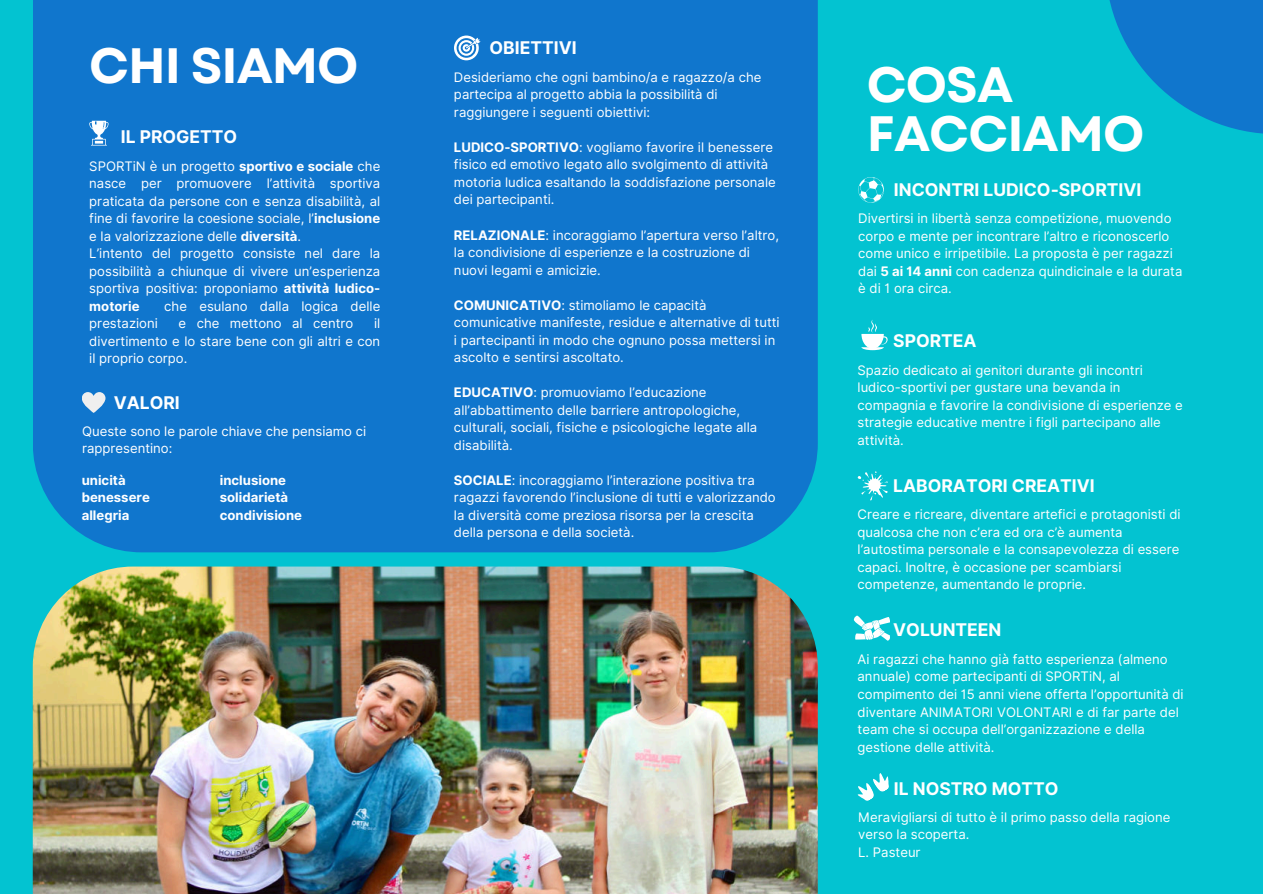
<style>
.page{position:relative;width:1263px;height:894px;background:#fff}
.page>*{position:absolute;margin:0;border:0;box-sizing:border-box;transform-origin:0 0}
.t1{font:700 49.65px/49.2px "Garet";letter-spacing:-.02em;color:#fff}
.t2{font:700 17.55px "Inter";color:#fff}
.t3{font:13.2px/17.5px "Inter";color:#fff}
.t4{font:700 13.2px/17.5px "Inter";color:#fff}
.s1{font-weight:700}
</style>
<div class="page">
<div style="left:0;top:0;width:1263px;height:893px;background:#03c3d1"></div>
<div style="left:33px;top:0;width:784px;height:552px;background:#1076cd"></div>
<svg style="left:1109px;top:0;width:154px;height:134px"></svg>
<svg style="left:82px;top:392px;width:23px;height:21px"></svg>
<img style="left:33px;top:566px;width:784px;height:327px">
<svg style="left:861px;top:320px;width:27px;height:30px"></svg>
<svg style="left:858px;top:471px;width:30px;height:29px"></svg>
<svg style="left:454px;top:36px;width:27px;height:24px"></svg>
<svg style="left:89px;top:121px;width:19px;height:24px"></svg>
<svg style="left:858px;top:177px;width:26px;height:26px"></svg>
<svg style="left:854px;top:615px;width:36px;height:25px"></svg>
<svg style="left:857px;top:773px;width:32px;height:27px"></svg>
<h1 class="t1" style="left:89px;top:43px;width:271px">CHI SIAMO</h1>
<h2 class="t2" style="left:121px;top:124px;width:118px">IL PROGETTO</h2>
<p class="t3" style="left:89px;top:157px;width:293px">SPORTiN è un progetto <span class="s1">sportivo e sociale</span> che nasce per promuovere l’attività</p>
<p class="t3" style="left:89px;top:175px;width:293px;text-indent:241px">sportiva praticata da persone con e senza disabilità , al fine di favorire la coesione sociale, l’<span class="s1">inclusione </span>e la valorizzazione delle <span class="s1">diversità</span>.<br>L’intento del progetto consiste nel dare la possibilità a chiunque di vivere un’esperienza sportiva positiva: proponiamo <span class="s1">attività ludico&shy;motorie</span></p>
<p class="t3" style="left:164px;top:297px;width:218px">che esulano dalla logica delle</p>
<p class="t3" style="left:89px;top:315px;width:293px;text-align:justify;text-indent:285px">il divertimento e lo stare bene con gli altri e con il proprio corpo.</p>
<p class="t3" style="left:89px;top:315px;width:70px">prestazioni</p>
<p class="t3" style="left:179px;top:315px;width:176px">e che mettono al centro</p>
<h2 class="t2" style="left:114px;top:389px;width:68px">VALORI</h2>
<p class="t3" style="left:82px;top:422px;width:286px">Queste sono le parole chiave che pensiamo ci rappresentino:</p>
<p class="t4" style="left:82px;top:471px;width:70px">unicità benessere allegria</p>
<p class="t4" style="left:220px;top:471px;width:84px">inclusione solidarietà condivisione</p>
<h2 class="t2" style="left:490px;top:35px;width:89px">OBIETTIVI</h2>
<p class="t3" style="left:454px;top:68px;width:309px">Desideriamo che ogni bambino/a e ragazzo/a che partecipa al progetto abbia la possibilità di raggiungere i seguenti obiettivi:</p>
<p class="t3" style="left:454px;top:138px;width:323px"><span class="s1">LUDICO-SPORTIVO</span>: vogliamo favorire il benessere fisico ed emotivo legato allo svolgimento di attività motoria ludica esaltando la soddisfazione personale dei partecipanti.</p>
<p class="t3" style="left:454px;top:226px;width:327px"><span class="s1">RELAZIONALE</span>: incoraggiamo l’apertura verso l’altro, la condivisione di esperienze e la costruzione di nuovi legami e amicizie.</p>
<p class="t3" style="left:454px;top:296px;width:327px"><span class="s1">COMUNICATIVO</span>: stimoliamo le capacità comunicative manifeste, residue e alternative di tutti i partecipanti in modo che ognuno possa mettersi in ascolto e sentirsi ascoltato.</p>
<p class="t3" style="left:454px;top:383px;width:305px"><span class="s1">EDUCATIVO</span>: promuoviamo l’educazione all’abbattimento delle barriere antropologiche, culturali, sociali, fisiche e psicologiche legate alla disabilità.</p>
<p class="t3" style="left:454px;top:471px;width:323px"><span class="s1">SOCIALE</span>: incoraggiamo l’interazione positiva tra ragazzi favorendo l’inclusione di tutti e valorizzando la diversità come preziosa risorsa per la crescita della persona e della società.</p>
<h1 class="t1" style="left:867px;top:61px;width:279px">COSA<br>FACCIAMO</h1>
<h2 class="t2" style="left:894px;top:176px;width:249px">INCONTRI LUDICO-SPORTIVI</h2>
<p class="t3" style="left:858px;top:210px;width:326px">Divertirsi in libertà senza competizione, muovendo corpo e mente per incontrare l’altro e riconoscerlo come unico e irripetibile. La proposta è per ragazzi dai <span class="s1">5 ai 14 anni</span> con cadenza quindicinale e la durata è di 1 ora circa.</p>
<h2 class="t2" style="left:893px;top:328px;width:85px">SPORTEA</h2>
<p class="t3" style="left:858px;top:361px;width:327px">Spazio dedicato ai genitori durante gli incontri ludico-sportivi per gustare una bevanda in compagnia e favorire la condivisione di esperienze e strategie educative mentre i figli partecipano alle attività.</p>
<h2 class="t2" style="left:893px;top:472px;width:203px">LABORATORI CREATIVI</h2>
<p class="t3" style="left:858px;top:505px;width:325px">Creare e ricreare, diventare artefici e protagonisti di qualcosa che non c’era ed ora c’è aumenta l’autostima personale e la consapevolezza di essere capaci. Inoltre, è occasione per scambiarsi competenze, aumentando le proprie.</p>
<h2 class="t2" style="left:893px;top:617px;width:110px">VOLUNTEEN</h2>
<p class="t3" style="left:858px;top:650px;width:328px">Ai ragazzi che hanno già fatto esperienza (almeno annuale) come partecipanti di SPORTiN, al compimento dei 15 anni viene offerta l’opportunità di diventare ANIMATORI VOLONTARI e di far parte del team che si occupa dell’organizzazione e della gestione delle attività.</p>
<h2 class="t2" style="left:894px;top:775px;width:166px">IL NOSTRO MOTTO</h2>
<p class="t3" style="left:858px;top:808px;width:314px">Meravigliarsi di tutto è il primo passo della ragione verso la scoperta.<br>L. Pasteur</p>
</div>
